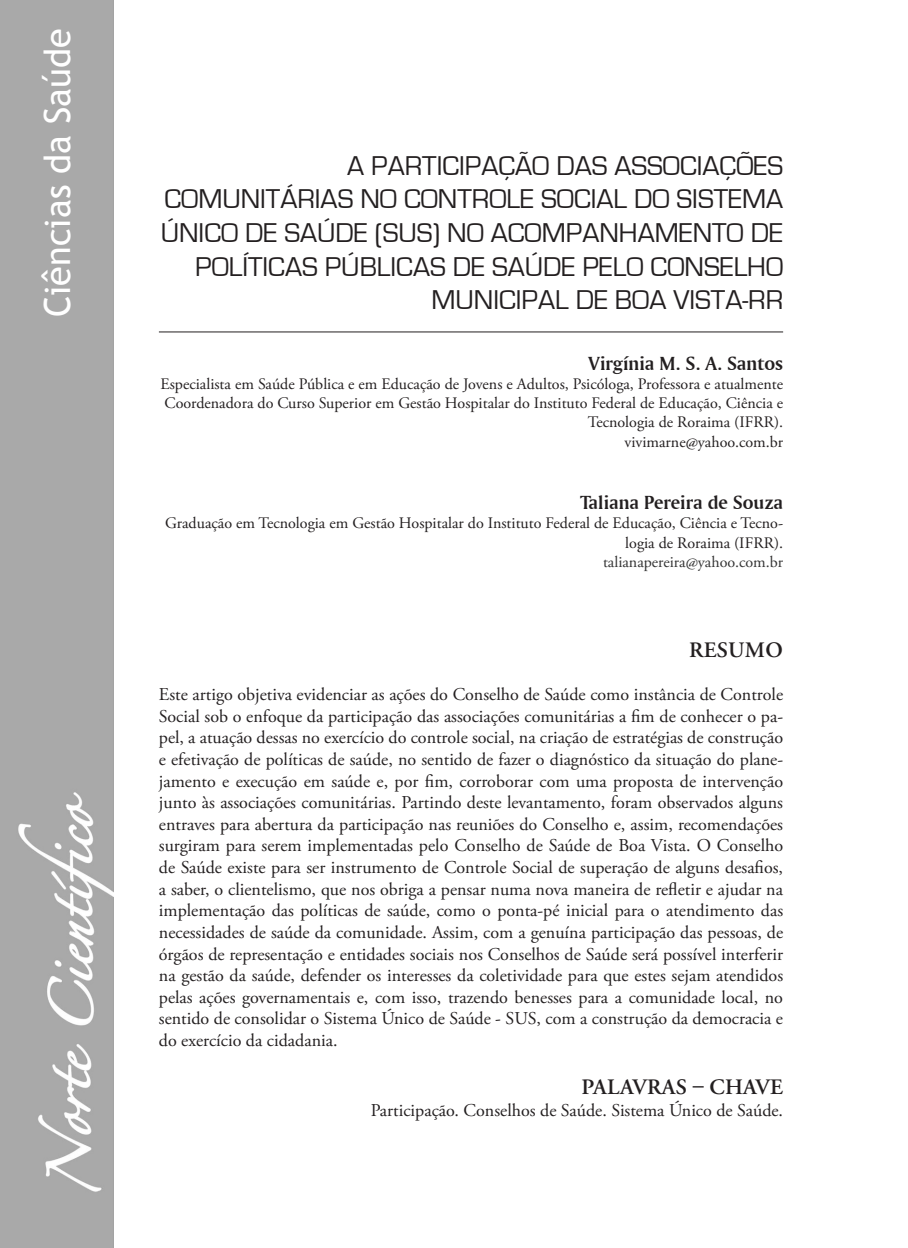
<style>
.page{position:relative;width:908px;height:1248px;background:#fff}
.page>*{position:absolute;margin:0;border:0;box-sizing:border-box;transform-origin:0 0}
.CEFET{font:36px "Trebuchet MS";color:#fff}
.Título_de_Artigo{font:28px/33.6px "Eurostile";color:#231f20;text-align:right}
.Resumo_-_Abstract{font:600 22px "Adobe Garamond Pro";letter-spacing:.015em;color:#231f20}
.Autores{font:20px "Amerigo BT Bold A";color:#231f20}
.Resumo{font:18px/21.6px "Adobe Garamond Pro";color:#231f20;text-align:justify}
.Autores_Titulação{font:16px/19.2px "Adobe Garamond Pro";color:#231f20;text-align:right}
.Autores_Titulação-2{font:16px "Adobe Garamond Pro";color:#343434}
</style>
<div class="page">
<div style="left:0;top:0;width:113px;height:1247px;background:#a9a9a9"></div>
<hr style="left:159px;top:331px;width:623px;height:1px;background:#231f20">
<p class="CEFET" style="left:36px;top:317px;width:290px;rotate:-90deg">Ciências da Saúde</p>
<p class="Título_de_Artigo" style="left:161px;top:149px;width:623px">A PARTICIPAÇÃO DAS ASSOCIAÇÕES COMUNITÁRIAS NO CONTROLE SOCIAL DO SISTEMA ÚNICO DE SAÚDE (SUS) NO ACOMPANHAMENTO DE POLÍTICAS PÚBLICAS DE SAÚDE PELO CONSELHO</p>
<p class="Título_de_Artigo" style="left:431px;top:284px;width:353px">MUNICIPAL DE BOA VISTA-RR</p>
<p class="Autores" style="left:588px;top:351px;width:196px">Virgínia M. S. A. Santos</p>
<p class="Autores_Titulação" style="left:160px;top:375px;width:624px">Especialista em Saúde Pública e em Educação de Jovens e Adultos, Psicóloga, Professora e atualmente<br>Coordenadora do Curso Superior em Gestão Hospitalar do Instituto Federal de Educação, Ciência e<br>Tecnologia de Roraima (IFRR).</p>
<p class="Autores_Titulação" style="left:624px;top:432px;width:160px">vivimarne@yahoo.com.br</p>
<p class="Autores" style="left:579px;top:490px;width:204px">Taliana Pereira de Souza</p>
<p class="Autores_Titulação" style="left:165px;top:514px;width:619px">Graduação em Tecnologia em Gestão Hospitalar do Instituto Federal de Educação, Ciência e Tecno&shy;logia de Roraima (IFRR).</p>
<p class="Autores_Titulação-2" style="left:602px;top:552px;width:181px">talianapereira@yahoo.com.br</p>
<p class="Resumo_-_Abstract" style="left:688px;top:637px;width:95px">RESUMO</p>
<p class="Resumo" style="left:159px;top:684px;width:625px">Este artigo objetiva evidenciar as ações do Conselho de Saúde como instância de Controle Social sob o enfoque da participação das associações comunitárias a fim de conhecer o pa&shy;pel, a atuação dessas no exercício do controle social, na criação de estratégias de construção e efetivação de políticas de saúde, no sentido de fazer o diagnóstico da situação do plane&shy;jamento e execução em saúde e, por fim, corroborar com uma proposta de intervenção junto às associações comunitárias. Partindo deste levantamento, foram observados alguns entraves para abertura da participação nas reuniões do Conselho e, assim, recomendações surgiram para serem implementadas pelo Conselho de Saúde de Boa Vista. O Conselho de Saúde existe para ser instrumento de Controle Social de superação de alguns desafios, a saber, o clientelismo, que nos obriga a pensar numa nova maneira de refletir e ajudar na implementação das políticas de saúde, como o ponta-pé inicial para o atendimento das necessidades de saúde da comunidade. Assim, com a genuína participação das pessoas, de órgãos de representação e entidades sociais nos Conselhos de Saúde será possível interferir na gestão da saúde, defender os interesses da coletividade para que estes sejam atendidos pelas ações governamentais e, com isso, trazendo benesses para a comunidade local, no sentido de consolidar o Sistema Único de Saúde - SUS, com a construção da democracia e do exercício da cidadania.</p>
<p class="Resumo_-_Abstract" style="left:581px;top:1074px;width:203px">PALAVRAS – CHAVE</p>
<p class="Resumo" style="left:370px;top:1099px;width:414px">Participação. Conselhos de Saúde. Sistema Único de Saúde.</p>
</div>
